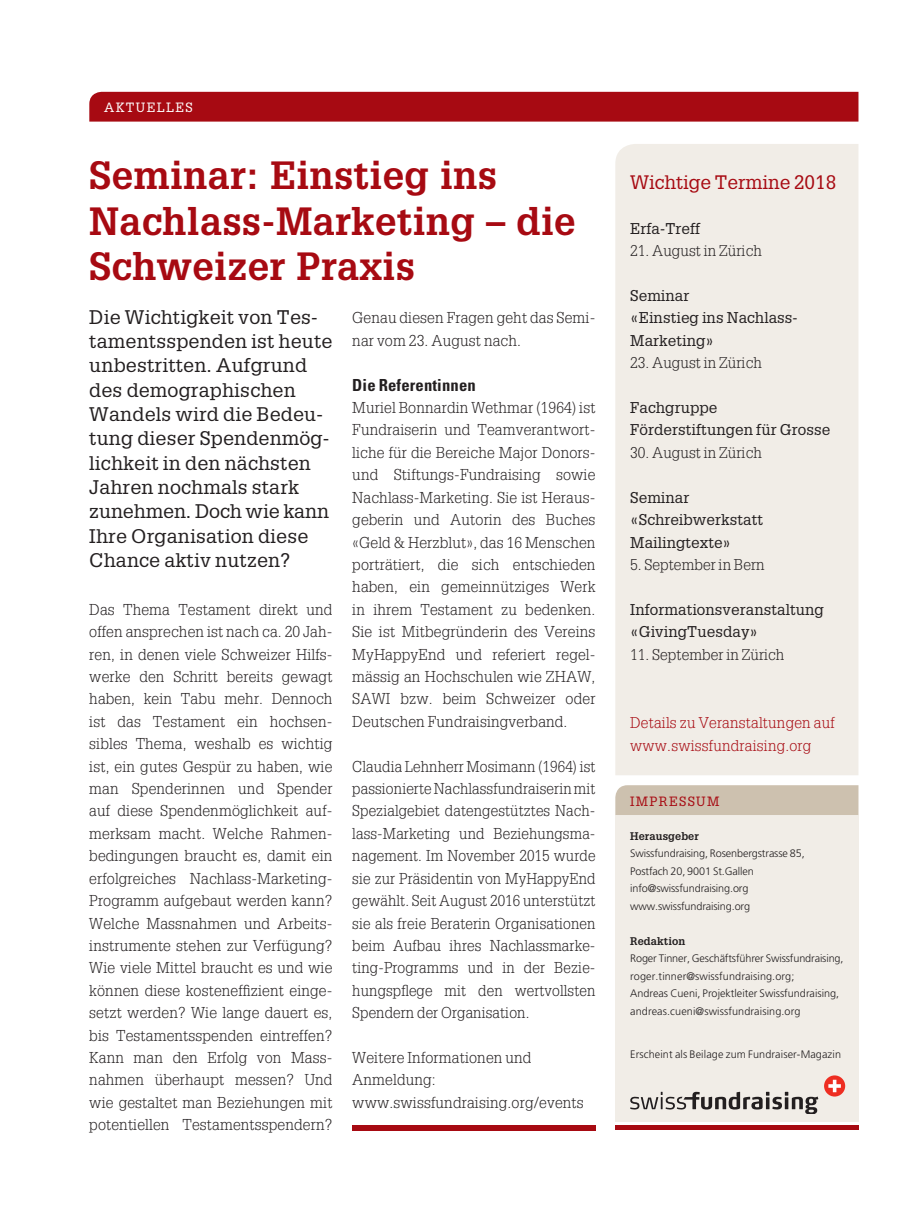
<style>
.page{position:relative;width:923px;height:1221px;background:#fff}
.page>*{position:absolute;margin:0;border:0;box-sizing:border-box;transform-origin:0 0}
.t1{font:700 38.5px/45.5px "Glypha";letter-spacing:.01em;color:#a70a12}
.t2{font:19.25px/24.3px "Glypha";letter-spacing:.01em;color:#231f20}
.t3{font:19.07px "Glypha";color:#a70a12}
.t4{font:700 condensed 16.62px "Univers LT Std";letter-spacing:.01em;color:#231f20}
.t5{font:300 15.4px/22.4px "Glypha";letter-spacing:.01em;color:#231f20}
.t6{font:15.22px/22.4px "Glypha";letter-spacing:.005em;color:#231f20}
.t7{font:300 15.22px "Glypha";letter-spacing:.005em;color:#231f20}
.t8{font:300 15.22px/23.4px "Glypha";letter-spacing:.015em;color:#a70a12}
.t9{font:13.12px "Glypha";letter-spacing:.1em;color:#a70a12}
.t10{font:13.12px "Glypha";letter-spacing:.1em;color:#fff}
.Grundschrift_Blocksa{font:300 10.85px/17.5px "Frutiger LT Std";letter-spacing:-.01em;color:#231f20}
.Grundschrift_Blocksa-2{font:300 10.85px "Frutiger LT Std";letter-spacing:.01em;color:#231f20}
.Grundschrift_Blocksa-3{font:700 10.85px "Glypha";letter-spacing:.01em;color:#231f20}
</style>
<div class="page">
<div style="left:615px;top:815px;width:243px;height:306px;background:#f1ede7"></div>
<div style="left:615px;top:785px;width:243px;height:30px;background:#cdc1af"></div>
<div style="left:615px;top:1125px;width:243px;height:5px;background:#a70a12"></div>
<div style="left:89px;top:92px;width:769px;height:30px;background:#a70a12"></div>
<div style="left:615px;top:144px;width:243px;height:631px;background:#f1ede7"></div>
<div style="left:352px;top:1124px;width:243px;height:6px;background:#a70a12"></div>
<div style="left:824px;top:1075px;width:21px;height:21px;background:#ee2e22;border-radius:50%"></div>
<svg style="left:828px;top:1079px;width:13px;height:13px"></svg>
<svg style="left:630px;top:1091px;width:188px;height:22px"></svg>
<p class="t10" style="left:104px;top:100px;width:90px">AKTUELLES</p>
<p class="t1" style="left:89px;top:152px;width:488px">Seminar: Einstieg ins<br>Nachlass-Marketing – die<br>Schweizer Praxis</p>
<p class="t2" style="left:89px;top:304px;width:245px">Die Wichtigkeit von Tes&shy;tamentsspenden ist heute unbestritten. Aufgrund des demographischen<br>Wandels wird die Bedeu&shy;tung dieser Spendenmög&shy;lichkeit in den nächsten<br>Jahren nochmals stark zunehmen. Doch wie kann<br>Ihre Organisation diese<br>Chance aktiv nutzen?</p>
<p class="t5" style="left:89px;top:598px;width:245px">Das Thema Testament direkt und offen ansprechen ist nach ca. 20 Jah&shy;ren, in denen viele Schweizer Hilfs&shy;werke den Schritt bereits gewagt haben, kein Tabu mehr. Dennoch ist das Testament ein hochsen&shy;sibles Thema, weshalb es wichtig ist, ein gutes Gespür zu haben, wie man Spenderinnen und Spender auf diese Spendenmöglichkeit auf&shy;merksam macht. Welche Rahmen&shy;bedingungen braucht es, damit ein erfolgreiches Nachlass-Marketing-Programm aufgebaut werden kann?<br>Welche Massnahmen und Arbeits&shy;instrumente stehen zur Verfügung?<br>Wie viele Mittel braucht es und wie können diese kosteneffizient einge&shy;setzt werden? Wie lange dauert es, bis Testamentsspenden eintreffen?<br>Kann man den Erfolg von Mass&shy;nahmen überhaupt messen? Und wie gestaltet man Beziehungen mit potentiellen Testamentsspendern?</p>
<p class="t5" style="left:352px;top:306px;width:245px">Genau diesen Fragen geht das Semi&shy;nar vom 23. August nach.</p>
<p class="t4" style="left:352px;top:374px;width:125px">Die Referentinnen</p>
<p class="t5" style="left:352px;top:396px;width:245px;text-align:justify">Muriel Bonnardin Wethmar (1964) ist Fundraiserin und Teamverantwort&shy;liche für die Bereiche Major Donors&shy;und Stiftungs-Fundraising sowie Nachlass-Marketing. Sie ist Heraus&shy;geberin und Autorin des Buches «Geld &amp; Herzblut», das 16 Menschen porträtiert, die sich entschieden haben, ein gemeinnütziges Werk in ihrem Testament zu bedenken.<br>Sie ist Mitbegründerin des Vereins MyHappyEnd und referiert regel&shy;mässig an Hochschulen wie ZHAW, SAWI bzw. beim Schweizer oder Deutschen Fundraisingverband.</p>
<p class="t5" style="left:352px;top:754px;width:245px;text-align:justify">Claudia Lehnherr Mosimann (1964) ist passionierte Nachlassfundraiserin mit Spezialgebiet datengestütztes Nach&shy;lass-Marketing und Beziehungsma&shy;nagement. Im November 2015 wurde sie zur Präsidentin von MyHappyEnd gewählt. Seit August 2016 unterstützt sie als freie Beraterin Organisationen beim Aufbau ihres Nachlassmarke&shy;ting-Programms und in der Bezie&shy;hungspflege mit den wertvollsten Spendern der Organisation.</p>
<p class="t5" style="left:352px;top:1046px;width:181px">Weitere Informationen und</p>
<p class="t5" style="left:352px;top:1068px;width:85px">Anmeldung:</p>
<p class="t5" style="left:352px;top:1090px;width:233px">www.swissfundraising.org/events</p>
<p class="t3" style="left:630px;top:171px;width:208px">Wichtige Termine 2018</p>
<p class="t6" style="left:630px;top:217px;width:72px">Erfa-Treff</p>
<p class="t7" style="left:630px;top:242px;width:133px">21. August in Zürich</p>
<p class="t6" style="left:630px;top:284px;width:61px">Seminar</p>
<p class="t6" style="left:630px;top:306px;width:169px">«Einstieg ins Nachlass-<br>Marketing»</p>
<p class="t7" style="left:630px;top:354px;width:133px">23. August in Zürich</p>
<p class="t6" style="left:630px;top:396px;width:89px">Fachgruppe</p>
<p class="t6" style="left:630px;top:418px;width:201px">Förderstiftungen für Grosse</p>
<p class="t7" style="left:630px;top:444px;width:133px">30. August in Zürich</p>
<p class="t6" style="left:630px;top:485px;width:61px">Seminar</p>
<p class="t6" style="left:630px;top:508px;width:134px">«Schreibwerkstatt</p>
<p class="t6" style="left:630px;top:530px;width:102px">Mailingtexte»</p>
<p class="t7" style="left:630px;top:556px;width:136px">5. September in Bern</p>
<p class="t6" style="left:630px;top:597px;width:195px">Informationsveranstaltung</p>
<p class="t6" style="left:630px;top:620px;width:129px">«GivingTuesday»</p>
<p class="t7" style="left:630px;top:645px;width:156px">11. September in Zürich</p>
<p class="t8" style="left:630px;top:710px;width:206px">Details zu Veranstaltungen auf www.swissfundraising.org</p>
<p class="t9" style="left:630px;top:793px;width:91px">IMPRESSUM</p>
<p class="Grundschrift_Blocksa-3" style="left:630px;top:829px;width:70px">Herausgeber</p>
<p class="Grundschrift_Blocksa" style="left:630px;top:844px;width:176px">Swissfundraising, Rosenbergstrasse 85,<br>Postfach 20, 9001 St.Gallen</p>
<p class="Grundschrift_Blocksa" style="left:630px;top:879px;width:120px">info@swissfundraising.org</p>
<p class="Grundschrift_Blocksa" style="left:630px;top:897px;width:121px">www.swissfundraising.org</p>
<p class="Grundschrift_Blocksa-3" style="left:630px;top:934px;width:57px">Redaktion</p>
<p class="Grundschrift_Blocksa" style="left:630px;top:949px;width:215px">Roger Tinner, Geschäftsführer Swissfundraising, roger.tinner@swissfundraising.org;</p>
<p class="Grundschrift_Blocksa" style="left:630px;top:984px;width:210px">Andreas Cueni, Projektleiter Swissfundraising, andreas.cueni@swissfundraising.org</p>
<p class="Grundschrift_Blocksa-2" style="left:630px;top:1048px;width:212px">Erscheint als Beilage zum Fundraiser-Magazin</p>
</div>
